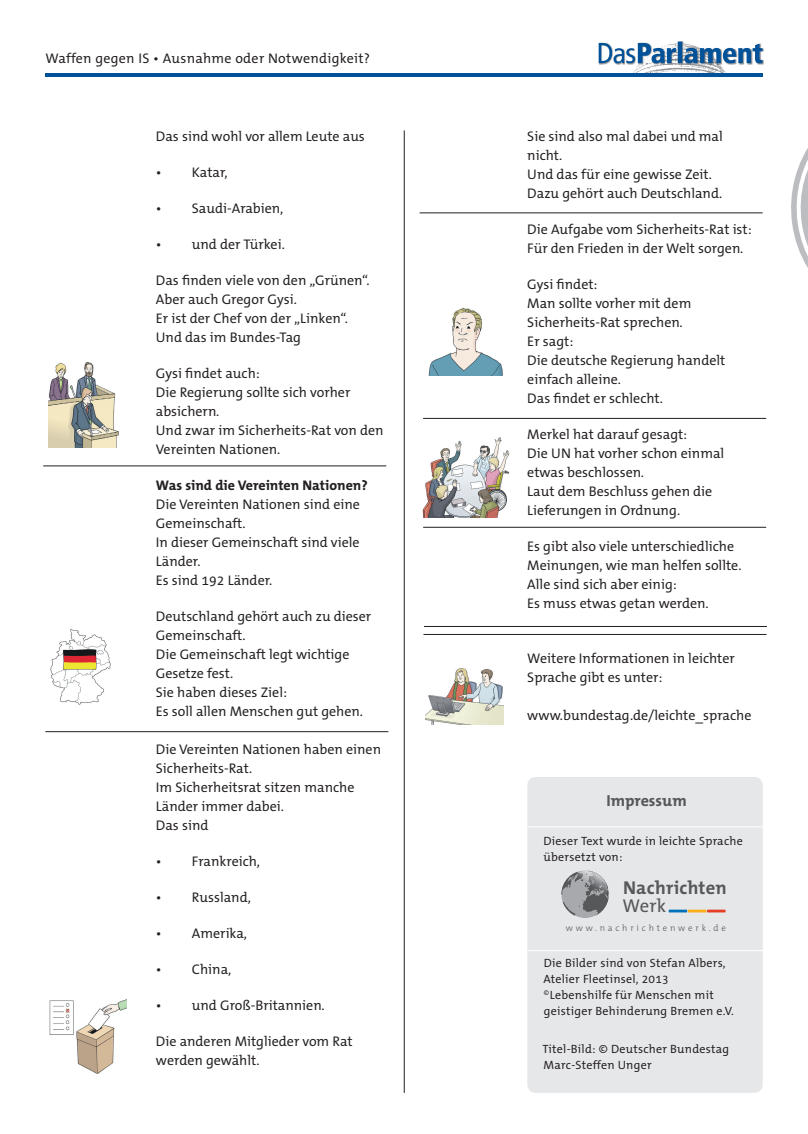
<style>
.page{position:relative;width:808px;height:1134px;background:#fff}
.page>*{position:absolute;margin:0;border:0;box-sizing:border-box;transform-origin:0 0}
.t1{font:700 18.7px "The Mix Os F";letter-spacing:.015em;color:#57585a}
.t2{font:18.7px "The Mix Os F";color:#57585a}
.t3{font:700 16px "The Mix Office";color:#57585a}
.t4{font:14px/19px "The Mix Office";color:#231f20}
.t5{font:14px "The Mix Office";letter-spacing:.02em;color:#231f20}
.t6{font:700 14px "The Mix Office";color:#231f20}
.t7{font:12px/16px "The Mix Office";letter-spacing:.02em;color:#231f20}
.t8{font:300 9px "The Mix Os F";letter-spacing:.31em;color:#57585a}
</style>
<div class="page">
<img style="left:598px;top:49px;width:166px;height:8px">
<svg style="left:599px;top:42px;width:163px;height:32px"></svg>
<hr style="left:45px;top:74px;width:718px;height:3px;background:#015298">
<hr style="left:404px;top:130px;width:1px;height:963px;background:#231f20">
<div style="left:527px;top:777px;width:236px;height:316px;background:#e6e7e9;border-radius:9px"></div>
<svg style="left:561px;top:870px;width:48px;height:46px"></svg>
<svg style="left:669px;top:910px;width:56px;height:2px"></svg>
<hr style="left:527px;top:826px;width:236px;height:1px;background:#fff">
<hr style="left:528px;top:950px;width:235px;height:1px;background:#fff">
<img style="left:426px;top:668px;width:77px;height:56px">
<hr style="left:43px;top:466px;width:343px;height:1px;background:#231f20">
<hr style="left:420px;top:213px;width:343px;height:1px;background:#231f20">
<svg style="left:791px;top:148px;width:17px;height:120px"></svg>
<img style="left:50px;top:629px;width:61px;height:76px">
<hr style="left:423px;top:527px;width:343px;height:1px;background:#231f20">
<hr style="left:45px;top:731px;width:343px;height:1px;background:#231f20">
<hr style="left:423px;top:418px;width:343px;height:1px;background:#231f20">
<hr style="left:424px;top:626px;width:343px;height:1px;background:#231f20">
<img style="left:49px;top:999px;width:78px;height:75px">
<img style="left:428px;top:307px;width:75px;height:69px">
<img style="left:422px;top:437px;width:88px;height:80px">
<img style="left:48px;top:362px;width:71px;height:86px">
<hr style="left:423px;top:634px;width:343px;height:1px;background:#231f20">
<p class="t5" style="left:45px;top:49px;width:326px">Waffen gegen IS • Ausnahme oder Notwendigkeit?</p>
<p class="t4" style="left:156px;top:127px;width:211px">Das sind wohl vor allem Leute aus</p>
<p class="t4" style="left:156px;top:163px;width:73px">• Katar,</p>
<p class="t4" style="left:156px;top:199px;width:129px">• Saudi-Arabien,</p>
<p class="t4" style="left:156px;top:235px;width:130px">• und der Türkei.</p>
<p class="t4" style="left:156px;top:271px;width:215px">Das finden viele von den „Grünen“.<br>Aber auch Gregor Gysi.<br>Er ist der Chef von der „Linken“.<br>Und das im Bundes-Tag</p>
<p class="t4" style="left:156px;top:364px;width:229px">Gysi findet auch:<br>Die Regierung sollte sich vorher absichern.<br>Und zwar im Sicherheits-Rat von den<br>Vereinten Nationen.</p>
<p class="t6" style="left:156px;top:476px;width:213px">Was sind die Vereinten Nationen?</p>
<p class="t4" style="left:156px;top:495px;width:206px">Die Vereinten Nationen sind eine<br>Gemeinschaft.<br>In dieser Gemeinschaft sind viele<br>Länder.<br>Es sind 192 Länder.</p>
<p class="t4" style="left:156px;top:607px;width:217px">Deutschland gehört auch zu dieser<br>Gemeinschaft.<br>Die Gemeinschaft legt wichtige<br>Gesetze fest.<br>Sie haben dieses Ziel:<br>Es soll allen Menschen gut gehen.</p>
<p class="t4" style="left:156px;top:740px;width:227px">Die Vereinten Nationen haben einen<br>Sicherheits-Rat.<br>Im Sicherheitsrat sitzen manche<br>Länder immer dabei.<br>Das sind</p>
<p class="t4" style="left:156px;top:852px;width:106px">• Frankreich,</p>
<p class="t4" style="left:156px;top:888px;width:96px">• Russland,</p>
<p class="t4" style="left:156px;top:924px;width:93px">• Amerika,</p>
<p class="t4" style="left:156px;top:960px;width:77px">• China,</p>
<p class="t4" style="left:156px;top:996px;width:170px">• und Groß-Britannien.</p>
<p class="t4" style="left:156px;top:1032px;width:198px">Die anderen Mitglieder vom Rat werden gewählt.</p>
<p class="t4" style="left:527px;top:127px;width:197px">Sie sind also mal dabei und mal nicht.<br>Und das für eine gewisse Zeit.<br>Dazu gehört auch Deutschland.</p>
<p class="t4" style="left:527px;top:220px;width:226px">Die Aufgabe vom Sicherheits-Rat ist:<br>Für den Frieden in der Welt sorgen.</p>
<p class="t4" style="left:527px;top:275px;width:200px">Gysi findet:<br>Man sollte vorher mit dem<br>Sicherheits-Rat sprechen.<br>Er sagt:<br>Die deutsche Regierung handelt einfach alleine.<br>Das findet er schlecht.</p>
<p class="t4" style="left:527px;top:425px;width:198px">Merkel hat darauf gesagt:<br>Die UN hat vorher schon einmal etwas beschlossen.<br>Laut dem Beschluss gehen die<br>Lieferungen in Ordnung.</p>
<p class="t4" style="left:527px;top:537px;width:216px">Es gibt also viele unterschiedliche<br>Meinungen, wie man helfen sollte.<br>Alle sind sich aber einig:<br>Es muss etwas getan werden.</p>
<p class="t4" style="left:527px;top:649px;width:209px">Weitere Informationen in leichter<br>Sprache gibt es unter:</p>
<p class="t4" style="left:527px;top:706px;width:226px">www.bundestag.de/leichte_sprache</p>
<p class="t3" style="left:606px;top:790px;width:82px">Impressum</p>
<p class="t7" style="left:544px;top:833px;width:201px">Dieser Text wurde in leichte Sprache übersetzt von:</p>
<h1 class="t1" style="left:623px;top:876px;width:105px">Nachrichten</h1>
<h1 class="t2" style="left:622px;top:894px;width:45px">Werk</h1>
<p class="t8" style="left:566px;top:922px;width:162px">www.nachrichtenwerk.de</p>
<p class="t7" style="left:543px;top:955px;width:192px">Die Bilder sind von Stefan Albers,<br>Atelier Fleetinsel, 2013 <sup>©</sup>Lebenshilfe für Menschen mit geistiger Behinderung Bremen e.V.</p>
<p class="t7" style="left:543px;top:1041px;width:188px">Titel-Bild: © Deutscher Bundestag<br>Marc-Steffen Unger</p>
</div>
